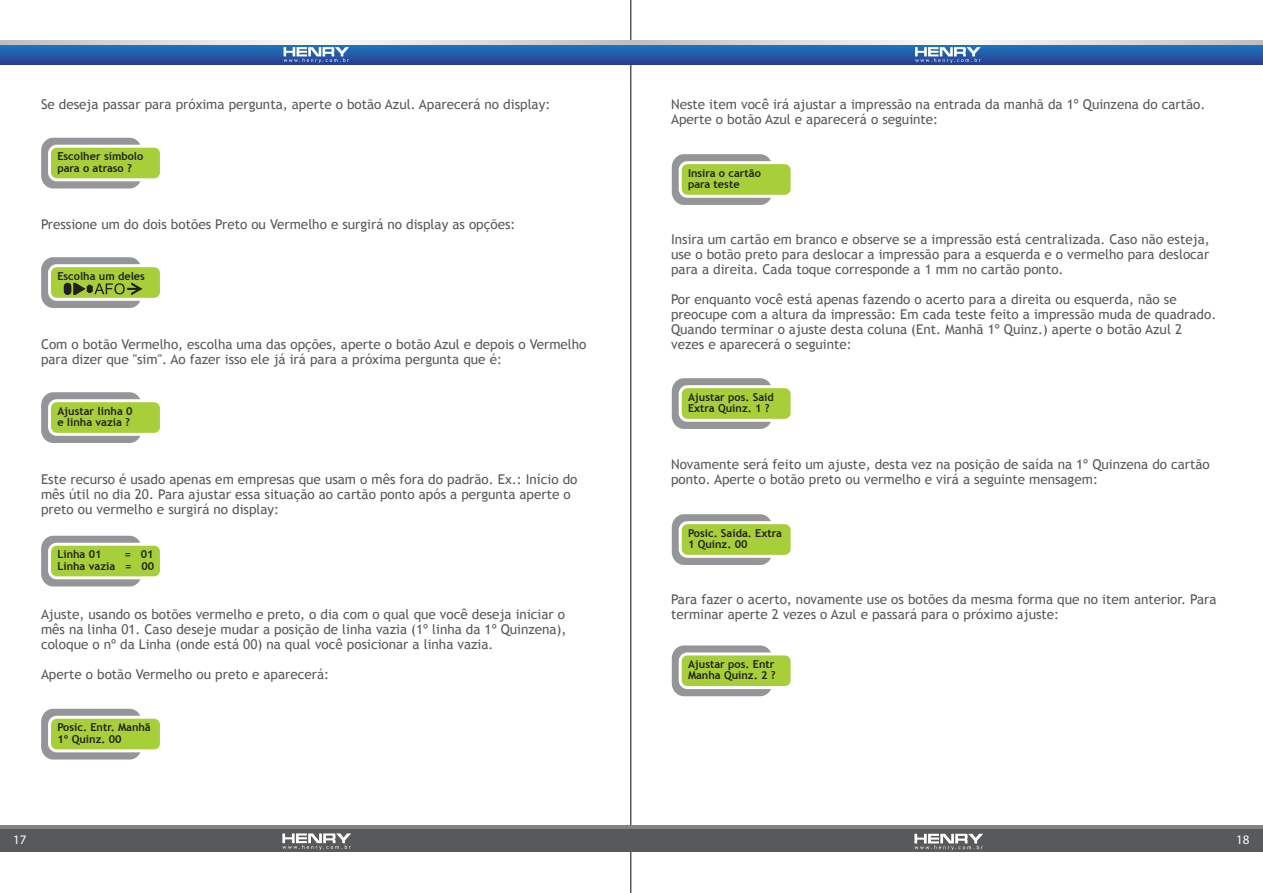
<style>
.page{position:relative;width:1263px;height:893px;background:#fff}
.page>*{position:absolute;margin:0;border:0;box-sizing:border-box;transform-origin:0 0}
.t1{font:13.5px/15px "Trebuchet MS";color:#58595b}
.t2{font:13.05px "Myriad Pro";color:#fff}
.t3{font:700 10.95px/11.2px "Trebuchet MS";color:#231f20}
</style>
<div class="page">
<hr style="left:630px;top:0;width:1px;height:893px;background:#58595b">
<div style="left:0;top:45px;width:1263px;height:20px;background:linear-gradient(to bottom,#1d76ba,#2a4093)"></div>
<svg style="left:354px;top:41px;width:277px;height:4px"></svg>
<svg style="left:0;top:41px;width:280px;height:4px"></svg>
<svg style="left:284px;top:47px;width:65px;height:16px"></svg>
<svg style="left:986px;top:41px;width:277px;height:4px"></svg>
<svg style="left:915px;top:47px;width:66px;height:16px"></svg>
<svg style="left:631px;top:41px;width:281px;height:4px"></svg>
<div style="left:0;top:829px;width:1263px;height:23px;background:#58595b"></div>
<hr style="left:0;top:825px;width:1263px;height:4px;background:#808285">
<svg style="left:282px;top:833px;width:69px;height:17px"></svg>
<svg style="left:914px;top:834px;width:69px;height:16px"></svg>
<div style="left:41px;top:138px;width:101px;height:50px;background:#939598;border-radius:13px"></div>
<div style="left:50px;top:146px;width:111px;height:34px;background:#a7cf39;border-radius:7px"></div>
<div style="left:48px;top:145px;width:115px;height:36px;border:3px solid #fff;border-radius:7px"></div>
<div style="left:41px;top:392px;width:101px;height:51px;background:#939598;border-radius:13px"></div>
<div style="left:50px;top:401px;width:111px;height:33px;background:#a7cf39;border-radius:7px"></div>
<div style="left:48px;top:399px;width:115px;height:37px;border:3px solid #fff;border-radius:7px"></div>
<div style="left:41px;top:536px;width:101px;height:50px;background:#939598;border-radius:13px"></div>
<div style="left:50px;top:544px;width:111px;height:34px;background:#a7cf39;border-radius:7px"></div>
<div style="left:48px;top:543px;width:115px;height:36px;border:3px solid #fff;border-radius:7px"></div>
<div style="left:41px;top:709px;width:101px;height:50px;background:#939598;border-radius:13px"></div>
<div style="left:50px;top:717px;width:111px;height:34px;background:#a7cf39;border-radius:7px"></div>
<div style="left:48px;top:716px;width:115px;height:36px;border:3px solid #fff;border-radius:7px"></div>
<div style="left:672px;top:154px;width:100px;height:51px;background:#939598;border-radius:13px"></div>
<div style="left:680px;top:163px;width:112px;height:33px;background:#a7cf39;border-radius:7px"></div>
<div style="left:679px;top:161px;width:114px;height:37px;border:3px solid #fff;border-radius:7px"></div>
<div style="left:672px;top:378px;width:100px;height:51px;background:#939598;border-radius:13px"></div>
<div style="left:680px;top:387px;width:112px;height:33px;background:#a7cf39;border-radius:7px"></div>
<div style="left:679px;top:385px;width:114px;height:37px;border:3px solid #fff;border-radius:7px"></div>
<div style="left:672px;top:514px;width:100px;height:51px;background:#939598;border-radius:13px"></div>
<div style="left:680px;top:523px;width:112px;height:33px;background:#a7cf39;border-radius:7px"></div>
<div style="left:679px;top:521px;width:114px;height:37px;border:3px solid #fff;border-radius:7px"></div>
<div style="left:672px;top:645px;width:100px;height:51px;background:#939598;border-radius:13px"></div>
<div style="left:680px;top:654px;width:112px;height:34px;background:#a7cf39;border-radius:7px"></div>
<div style="left:679px;top:652px;width:114px;height:37px;border:3px solid #fff;border-radius:7px"></div>
<div style="left:41px;top:257px;width:101px;height:51px;background:#939598;border-radius:13px"></div>
<div style="left:50px;top:266px;width:111px;height:33px;background:#a7cf39;border-radius:7px"></div>
<div style="left:48px;top:264px;width:115px;height:37px;border:3px solid #fff;border-radius:7px"></div>
<div style="left:64px;top:283px;width:7px;height:11px;background:#231f20;border-radius:3px"></div>
<div style="left:64px;top:283px;width:7px;height:12px;border:1px solid #231f20;border-radius:3px"></div>
<svg style="left:74px;top:283px;width:68px;height:12px"></svg>
<p class="t1" style="left:41px;top:97px;width:511px">Se deseja passar para próxima pergunta, aperte o botão Azul. Aparecerá no display:</p>
<p class="t3" style="left:57px;top:151px;width:88px">Escolher símbolo para o atraso ?</p>
<p class="t1" style="left:41px;top:217px;width:476px">Pressione um do dois botões Preto ou Vermelho e surgirá no display as opções:</p>
<p class="t3" style="left:57px;top:270px;width:89px">Escolha um deles</p>
<p class="t1" style="left:41px;top:337px;width:547px">Com o botão Vermelho, escolha uma das opções, aperte o botão Azul e depois o Vermelho para dizer que "sim". Ao fazer isso ele já irá para a próxima pergunta que é:</p>
<p class="t3" style="left:57px;top:405px;width:77px">Ajustar linha 0 e linha vazia ?</p>
<p class="t1" style="left:41px;top:472px;width:538px">Este recurso é usado apenas em empresas que usam o mês fora do padrão. Ex.: Início do mês útil no dia 20. Para ajustar essa situação ao cartão ponto após a pergunta aperte o preto ou vermelho e surgirá no display:</p>
<p class="t3" style="left:57px;top:549px;width:46px">Linha 01</p>
<p class="t3" style="left:57px;top:549px;width:98px;text-align:right">= 01<br>Linha vazia = 00</p>
<p class="t1" style="left:41px;top:607px;width:527px;text-align:justify">Ajuste, usando os botões vermelho e preto, o dia com o qual que você deseja iniciar o mês na linha 01. Caso deseje mudar a posição de linha vazia (1º linha da 1º Quinzena), coloque o nº da Linha (onde está 00) na qual você posicionar a linha vazia.</p>
<p class="t1" style="left:41px;top:667px;width:290px">Aperte o botão Vermelho ou preto e aparecerá:</p>
<p class="t3" style="left:57px;top:722px;width:95px">Posic. Entr. Manhã<br>1º Quinz. 00</p>
<p class="t1" style="left:671px;top:97px;width:536px">Neste item você irá ajustar a impressão na entrada da manhã da 1º Quinzena do cartão.<br>Aperte o botão Azul e aparecerá o seguinte:</p>
<p class="t3" style="left:688px;top:167px;width:74px">Insira o cartão para teste</p>
<p class="t1" style="left:671px;top:232px;width:540px;text-align:justify">Insira um cartão em branco e observe se a impressão está centralizada. Caso não esteja, use o botão preto para deslocar a impressão para a esquerda e o vermelho para deslocar para a direita. Cada toque corresponde a 1 mm no cartão ponto.</p>
<p class="t1" style="left:671px;top:292px;width:547px">Por enquanto você está apenas fazendo o acerto para a direita ou esquerda, não se preocupe com a altura da impressão: Em cada teste feito a impressão muda de quadrado.<br>Quando terminar o ajuste desta coluna (Ent. Manhã 1º Quinz.) aperte o botão Azul 2 vezes e aparecerá o seguinte:</p>
<p class="t3" style="left:688px;top:391px;width:87px">Ajustar pos. Said<br>Extra Quinz. 1 ?</p>
<p class="t1" style="left:671px;top:457px;width:540px">Novamente será feito um ajuste, desta vez na posição de saída na 1º Quinzena do cartão ponto. Aperte o botão preto ou vermelho e virá a seguinte mensagem:</p>
<p class="t3" style="left:688px;top:527px;width:95px">Posic. Saída. Extra<br>1 Quinz. 00</p>
<p class="t1" style="left:671px;top:592px;width:547px">Para fazer o acerto, novamente use os botões da mesma forma que no item anterior. Para terminar aperte 2 vezes o Azul e passará para o próximo ajuste:</p>
<p class="t3" style="left:688px;top:659px;width:89px">Ajustar pos. Entr<br>Manha Quinz. 2 ?</p>
<p class="t2" style="left:13px;top:831px;width:15px">17</p>
<p class="t2" style="left:1236px;top:831px;width:15px">18</p>
</div>
